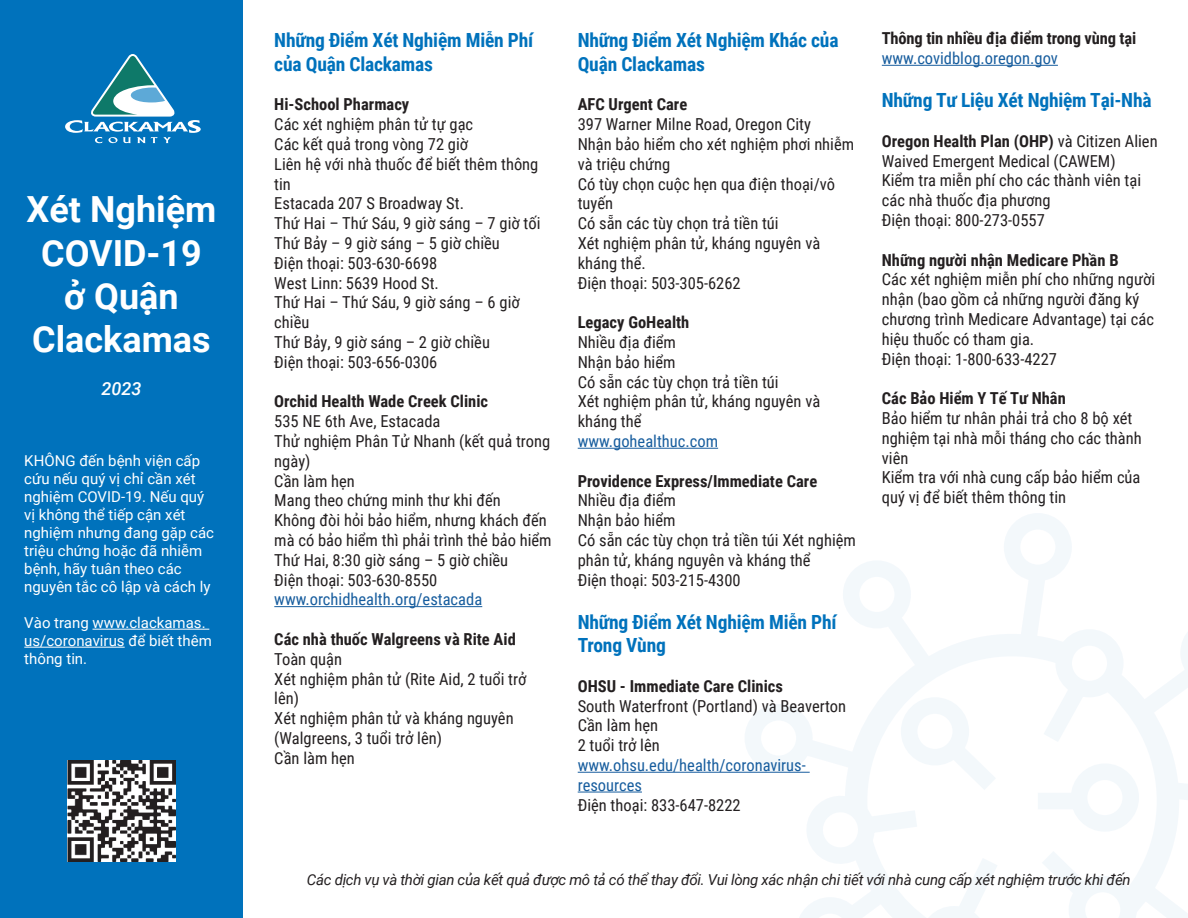
<style>
.page{position:relative;width:1188px;height:918px;background:#fff}
.page>*{position:absolute;margin:0;border:0;box-sizing:border-box;transform-origin:0 0}
.t1{font:700 36px/43.2px "Roboto";color:#fff;text-align:center}
.t2{font:700 19.5px/23.4px "Roboto Condensed";letter-spacing:-.01em;color:#0072bc}
.t3{font:italic 500 18px "Roboto";color:#fff}
.t4{font:16.5px/19.8px "Roboto Condensed";color:#231f20}
.t5{font:700 16.5px "Roboto Condensed";color:#231f20}
.t6{font:16.5px/19.8px "Roboto Condensed";color:#175d9e}
.t7{font:15px/18px "Roboto";color:#fff}
.t8{font:italic 15px "Roboto";letter-spacing:-.02em;color:#231f20}
.s1{font-weight:700}
</style>
<div class="page">
<div style="left:1004px;top:513px;width:68px;height:68px;border:16px solid #0072bc;border-radius:50%"></div>
<div style="left:745px;top:704px;width:68px;height:68px;border:16px solid #0072bc;border-radius:50%"></div>
<svg style="left:784px;top:554px;width:404px;height:364px"></svg>
<svg style="left:790px;top:780px;width:145px;height:100px"></svg>
<svg style="left:1024px;top:834px;width:121px;height:84px"></svg>
<div style="left:0;top:0;width:243px;height:918px;background:#0072bc"></div>
<svg style="left:65px;top:54px;width:136px;height:89px"></svg>
<hr style="left:274px;top:606px;width:208px;height:1px;background:#175d9e">
<hr style="left:578px;top:448px;width:140px;height:1px;background:#175d9e">
<hr style="left:578px;top:772px;width:232px;height:1px;background:#175d9e">
<hr style="left:578px;top:792px;width:64px;height:1px;background:#175d9e">
<img style="left:68px;top:760px;width:108px;height:101px">
<hr style="left:93px;top:629px;width:116px;height:1px;background:#fff">
<hr style="left:24px;top:647px;width:101px;height:1px;background:#fff">
<hr style="left:882px;top:65px;width:176px;height:1px;background:#175d9e">
<p class="t1" style="left:27px;top:187px;width:191px">Xét Nghiệm<br>COVID-19 ở Quận<br>Clackamas</p>
<p class="t3" style="left:101px;top:376px;width:42px">2023</p>
<p class="t7" style="left:24px;top:451px;width:191px">KHÔNG đến bệnh viện cấp cứu nếu quý vị chỉ cần xét nghiệm COVID-19. Nếu quý vị không thể tiếp cận xét nghiệm nhưng đang gặp các triệu chứng hoặc đã nhiễm bệnh, hãy tuân theo các nguyên tắc cô lập và cách ly</p>
<p class="t7" style="left:24px;top:613px;width:189px">Vào trang www.clackamas. us/coronavirus để biết thêm thông tin.</p>
<p class="t2" style="left:274px;top:28px;width:261px">Những Điểm Xét Nghiệm Miễn Phí của Quận Clackamas</p>
<p class="t5" style="left:274px;top:93px;width:137px">Hi-School Pharmacy</p>
<p class="t4" style="left:274px;top:114px;width:200px">Các xét nghiệm phân tử tự gạc</p>
<p class="t4" style="left:274px;top:134px;width:195px">Các kết quả trong vòng 72 giờ</p>
<p class="t4" style="left:274px;top:153px;width:266px">Liên hệ với nhà thuốc để biết thêm thông tin</p>
<p class="t4" style="left:274px;top:193px;width:191px">Estacada 207 S Broadway St.</p>
<p class="t4" style="left:274px;top:213px;width:268px">Thứ Hai – Thứ Sáu, 9 giờ sáng – 7 giờ tối</p>
<p class="t4" style="left:274px;top:233px;width:227px">Thứ Bảy – 9 giờ sáng – 5 giờ chiều</p>
<p class="t4" style="left:274px;top:252px;width:165px">Điện thoại: 503-630-6698</p>
<p class="t4" style="left:274px;top:272px;width:166px">West Linn: 5639 Hood St.</p>
<p class="t4" style="left:274px;top:292px;width:242px">Thứ Hai – Thứ Sáu, 9 giờ sáng – 6 giờ chiều</p>
<p class="t4" style="left:274px;top:332px;width:217px">Thứ Bảy, 9 giờ sáng – 2 giờ chiều</p>
<p class="t4" style="left:274px;top:351px;width:165px">Điện thoại: 503-656-0306</p>
<p class="t5" style="left:274px;top:390px;width:215px">Orchid Health Wade Creek Clinic</p>
<p class="t4" style="left:274px;top:411px;width:168px">535 NE 6th Ave, Estacada</p>
<p class="t4" style="left:274px;top:431px;width:277px">Thử nghiệm Phân Tử Nhanh (kết quả trong ngày)</p>
<p class="t4" style="left:274px;top:470px;width:82px">Cần làm hẹn</p>
<p class="t4" style="left:274px;top:490px;width:228px">Mang theo chứng minh thư khi đến</p>
<p class="t4" style="left:274px;top:510px;width:279px">Không đòi hỏi bảo hiểm, nhưng khách đến mà có bảo hiểm thì phải trình thẻ bảo hiểm</p>
<p class="t4" style="left:274px;top:549px;width:235px">Thứ Hai, 8:30 giờ sáng – 5 giờ chiều</p>
<p class="t4" style="left:274px;top:569px;width:165px">Điện thoại: 503-630-8550</p>
<p class="t6" style="left:274px;top:589px;width:209px">www.orchidhealth.org/estacada</p>
<p class="t5" style="left:274px;top:628px;width:243px">Các nhà thuốc Walgreens và Rite Aid</p>
<p class="t4" style="left:274px;top:648px;width:69px">Toàn quận</p>
<p class="t4" style="left:274px;top:668px;width:254px">Xét nghiệm phân tử (Rite Aid, 2 tuổi trở lên)</p>
<p class="t4" style="left:274px;top:708px;width:241px">Xét nghiệm phân tử và kháng nguyên (Walgreens, 3 tuổi trở lên)</p>
<p class="t4" style="left:274px;top:747px;width:82px">Cần làm hẹn</p>
<p class="t2" style="left:578px;top:28px;width:262px">Những Điểm Xét Nghiệm Khác của<br>Quận Clackamas</p>
<p class="t5" style="left:578px;top:93px;width:111px">AFC Urgent Care</p>
<p class="t4" style="left:578px;top:114px;width:235px">397 Warner Milne Road, Oregon City</p>
<p class="t4" style="left:578px;top:134px;width:278px">Nhận bảo hiểm cho xét nghiệm phơi nhiễm và triệu chứng</p>
<p class="t4" style="left:578px;top:173px;width:259px">Có tùy chọn cuộc hẹn qua điện thoại/vô tuyến</p>
<p class="t4" style="left:578px;top:213px;width:202px">Có sẵn các tùy chọn trả tiền túi</p>
<p class="t4" style="left:578px;top:233px;width:244px">Xét nghiệm phân tử, kháng nguyên và kháng thể.</p>
<p class="t4" style="left:578px;top:272px;width:165px">Điện thoại: 503-305-6262</p>
<p class="t5" style="left:578px;top:311px;width:113px">Legacy GoHealth</p>
<p class="t4" style="left:578px;top:332px;width:100px">Nhiều địa điểm</p>
<p class="t4" style="left:578px;top:351px;width:99px">Nhận bảo hiểm</p>
<p class="t4" style="left:578px;top:371px;width:202px">Có sẵn các tùy chọn trả tiền túi</p>
<p class="t4" style="left:578px;top:391px;width:244px">Xét nghiệm phân tử, kháng nguyên và kháng thể</p>
<p class="t6" style="left:578px;top:431px;width:142px">www.gohealthuc.com</p>
<p class="t5" style="left:578px;top:469px;width:241px">Providence Express/Immediate Care</p>
<p class="t4" style="left:578px;top:490px;width:100px">Nhiều địa điểm</p>
<p class="t4" style="left:578px;top:510px;width:99px">Nhận bảo hiểm</p>
<p class="t4" style="left:578px;top:530px;width:280px">Có sẵn các tùy chọn trả tiền túi Xét nghiệm phân tử, kháng nguyên và kháng thể</p>
<p class="t4" style="left:578px;top:569px;width:165px">Điện thoại: 503-215-4300</p>
<p class="t2" style="left:578px;top:609px;width:261px">Những Điểm Xét Nghiệm Miễn Phí<br>Trong Vùng</p>
<p class="t5" style="left:578px;top:674px;width:207px">OHSU - Immediate Care Clinics</p>
<p class="t4" style="left:578px;top:695px;width:270px">South Waterfront (Portland) và Beaverton</p>
<p class="t4" style="left:578px;top:715px;width:82px">Cần làm hẹn</p>
<p class="t4" style="left:578px;top:735px;width:84px">2 tuổi trở lên</p>
<p class="t6" style="left:578px;top:755px;width:230px">www.ohsu.edu/health/coronavirus&shy;resources</p>
<p class="t4" style="left:578px;top:794px;width:165px">Điện thoại: 833-647-8222</p>
<p class="t5" style="left:882px;top:27px;width:256px">Thông tin nhiều địa điểm trong vùng tại</p>
<p class="t6" style="left:882px;top:48px;width:178px">www.covidblog.oregon.gov</p>
<p class="t2" style="left:882px;top:88px;width:271px">Những Tư Liệu Xét Nghiệm Tại-Nhà</p>
<p class="t4" style="left:882px;top:131px;width:277px"><span class="s1">Oregon Health Plan (OHP)</span> và Citizen Alien<br>Waived Emergent Medical (CAWEM)</p>
<p class="t4" style="left:882px;top:170px;width:261px">Kiểm tra miễn phí cho các thành viên tại các nhà thuốc địa phương</p>
<p class="t4" style="left:882px;top:210px;width:165px">Điện thoại: 800-273-0557</p>
<p class="t5" style="left:882px;top:248px;width:238px">Những người nhận Medicare Phần B</p>
<p class="t4" style="left:882px;top:269px;width:275px">Các xét nghiệm miễn phí cho những người nhận (bao gồm cả những người đăng ký chương trình Medicare Advantage) tại các hiệu thuốc có tham gia.</p>
<p class="t4" style="left:882px;top:348px;width:177px">Điện thoại: 1-800-633-4227</p>
<p class="t5" style="left:882px;top:387px;width:186px">Các Bảo Hiểm Y Tế Tư Nhân</p>
<p class="t4" style="left:882px;top:408px;width:261px">Bảo hiểm tư nhân phải trả cho 8 bộ xét nghiệm tại nhà mỗi tháng cho các thành viên</p>
<p class="t4" style="left:882px;top:467px;width:260px">Kiểm tra với nhà cung cấp bảo hiểm của quý vị để biết thêm thông tin</p>
<p class="t8" style="left:307px;top:869px;width:825px">Các dịch vụ và thời gian của kết quả được mô tả có thể thay đổi. Vui lòng xác nhận chi tiết với nhà cung cấp xét nghiệm trước khi đến</p>
</div>
